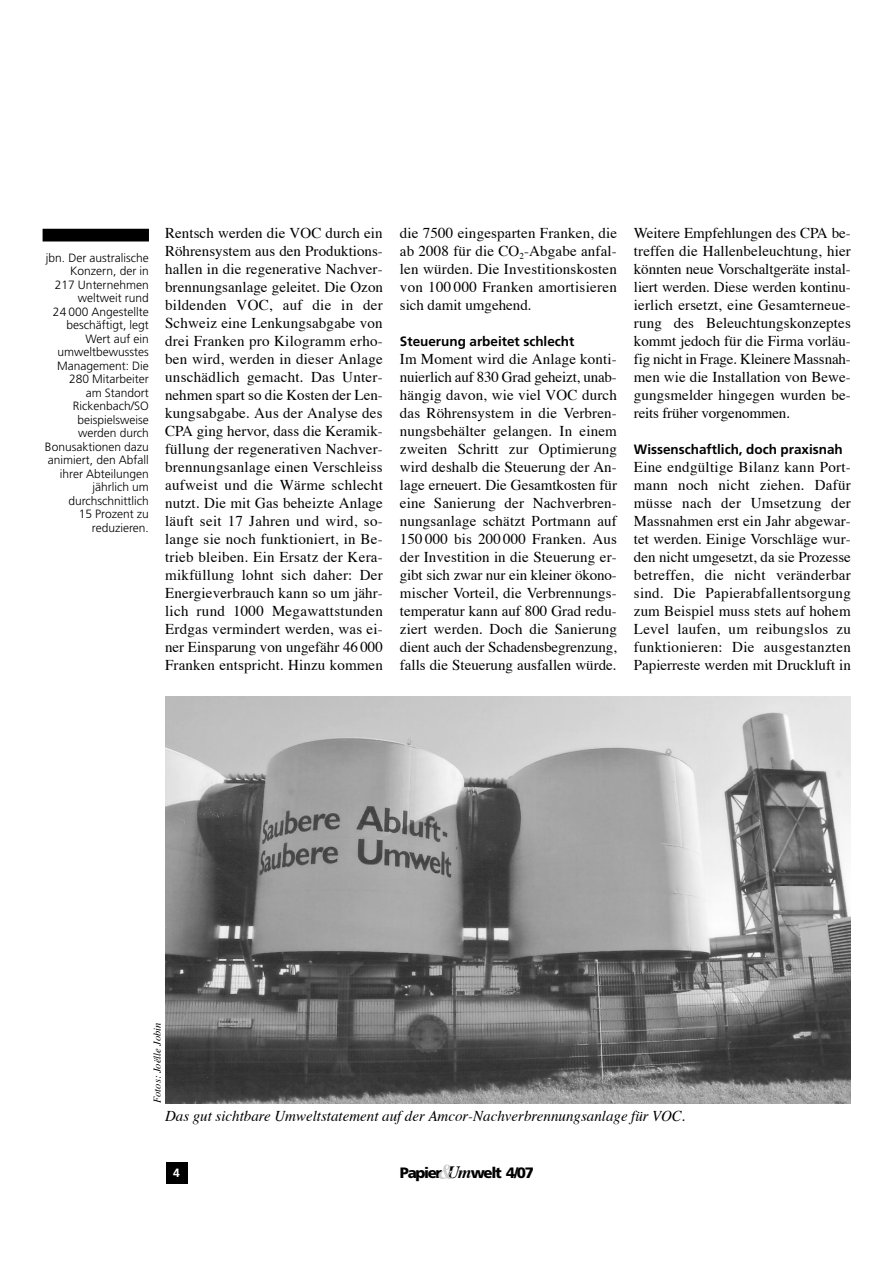
<style>
.page{position:relative;width:893px;height:1263px;background:#fff}
.page>*{position:absolute;margin:0;border:0;box-sizing:border-box;transform-origin:0 0}
.t1{font:15px/18px "Times";color:#000;text-align:justify}
.t2{font:italic 15px "Times";color:#000}
.t3{font:900 15px "Frutiger";letter-spacing:-.09em;color:#000}
.t4{font:700 13.5px "Frutiger";color:#000}
.t5{font:300 12px/13.5px "Frutiger";color:#000;text-align:right}
.t6{font:700 12px "Frutiger";color:#fff}
.t7{font:italic 10.5px "Times";color:#000}
.s1{font-family:"Times";font-weight:700;font-style:italic;font-size:21px;color:#ccc}
.s2{font-family:"Times";font-weight:700;font-style:italic;font-size:17.25px}
</style>
<div class="page">
<div style="left:43px;top:229px;width:106px;height:13px;background:#000"></div>
<div style="left:166px;top:1163px;width:21px;height:21px;background:#000"></div>
<img style="left:165px;top:696px;width:685px;height:407px">
<p class="t5" style="left:45px;top:252px;width:105px">jbn. Der australische<br>Konzern, der in<br>217 Unternehmen weltweit rund<br>24 000 Angestellte beschäftigt, legt<br>Wert auf ein umweltbewusstes<br>Management: Die<br>280 Mitarbeiter<br>am Standort<br>Rickenbach/SO beispielsweise werden durch<br>Bonusaktionen dazu animiert, den Abfall ihrer Abteilungen jährlich um durchschnittlich<br>15 Prozent zu reduzieren.</p>
<p class="t1" style="left:165px;top:225px;width:219px">Rentsch werden die VOC durch ein Röhrensystem aus den Produktions&shy;hallen in die regenerative Nachver&shy;brennungsanlage geleitet. Die Ozon bildenden VOC, auf die in der Schweiz eine Lenkungsabgabe von drei Franken pro Kilogramm erho&shy;ben wird, werden in dieser Anlage unschädlich gemacht. Das Unter&shy;nehmen spart so die Kosten der Len&shy;kungsabgabe. Aus der Analyse des CPA ging hervor, dass die Keramik&shy;füllung der regenerativen Nachver&shy;brennungsanlage einen Verschleiss aufweist und die Wärme schlecht nutzt. Die mit Gas beheizte Anlage läuft seit 17 Jahren und wird, so&shy;lange sie noch funktioniert, in Be&shy;trieb bleiben. Ein Ersatz der Kera&shy;mikfüllung lohnt sich daher: Der Energieverbrauch kann so um jähr&shy;lich rund 1000 Megawattstunden Erdgas vermindert werden, was ei&shy;ner Einsparung von ungefähr 46 000<br>Franken entspricht. Hinzu kommen</p>
<p class="t1" style="left:400px;top:225px;width:219px">die 7500 eingesparten Franken, die ab 2008 für die CO<sub>2</sub>-Abgabe anfal&shy;len würden. Die Investitionskosten von 100 000 Franken amortisieren sich damit umgehend.</p>
<p class="t4" style="left:400px;top:336px;width:176px">Steuerung arbeitet schlecht</p>
<p class="t1" style="left:400px;top:351px;width:219px">Im Moment wird die Anlage konti&shy;nuierlich auf 830 Grad geheizt, unab&shy;hängig davon, wie viel VOC durch das Röhrensystem in die Verbren&shy;nungsbehälter gelangen. In einem zweiten Schritt zur Optimierung wird deshalb die Steuerung der An&shy;lage erneuert. Die Gesamtkosten für eine Sanierung der Nachverbren&shy;nungsanlage schätzt Portmann auf 150 000 bis 200 000 Franken. Aus der Investition in die Steuerung er&shy;gibt sich zwar nur ein kleiner ökono&shy;mischer Vorteil, die Verbrennungs&shy;temperatur kann auf 800 Grad redu&shy;ziert werden. Doch die Sanierung dient auch der Schadensbegrenzung, falls die Steuerung ausfallen würde.</p>
<p class="t1" style="left:634px;top:225px;width:218px">Weitere Empfehlungen des CPA be&shy;treffen die Hallenbeleuchtung, hier könnten neue Vorschaltgeräte instal&shy;liert werden. Diese werden kontinu&shy;ierlich ersetzt, eine Gesamterneue&shy;rung des Beleuchtungskonzeptes kommt jedoch für die Firma vorläu&shy;fig nicht in Frage. Kleinere Massnah&shy;men wie die Installation von Bewe&shy;gungsmelder hingegen wurden be&shy;reits früher vorgenommen.</p>
<p class="t4" style="left:634px;top:444px;width:210px">Wissenschaftlich, doch praxisnah</p>
<p class="t1" style="left:634px;top:459px;width:218px">Eine endgültige Bilanz kann Port&shy;mann noch nicht ziehen. Dafür müsse nach der Umsetzung der Massnahmen erst ein Jahr abgewar&shy;tet werden. Einige Vorschläge wur&shy;den nicht umgesetzt, da sie Prozesse betreffen, die nicht veränderbar sind. Die Papierabfallentsorgung zum Beispiel muss stets auf hohem Level laufen, um reibungslos zu funktionieren: Die ausgestanzten Papierreste werden mit Druckluft in</p>
<p class="t7" style="left:153px;top:1103px;width:82px;rotate:-90deg">Fotos: Joëlle Jobin</p>
<p class="t2" style="left:165px;top:1110px;width:522px">Das gut sichtbare Umweltstatement auf der Amcor-Nachverbrennungsanlage für VOC.</p>
<p class="t6" style="left:173px;top:1168px;width:8px">4</p>
<p class="t3" style="left:400px;top:1166px;width:135px">Papier<span class="s1">&amp;</span><span class="s2">Um</span>welt 4/07</p>
</div>
